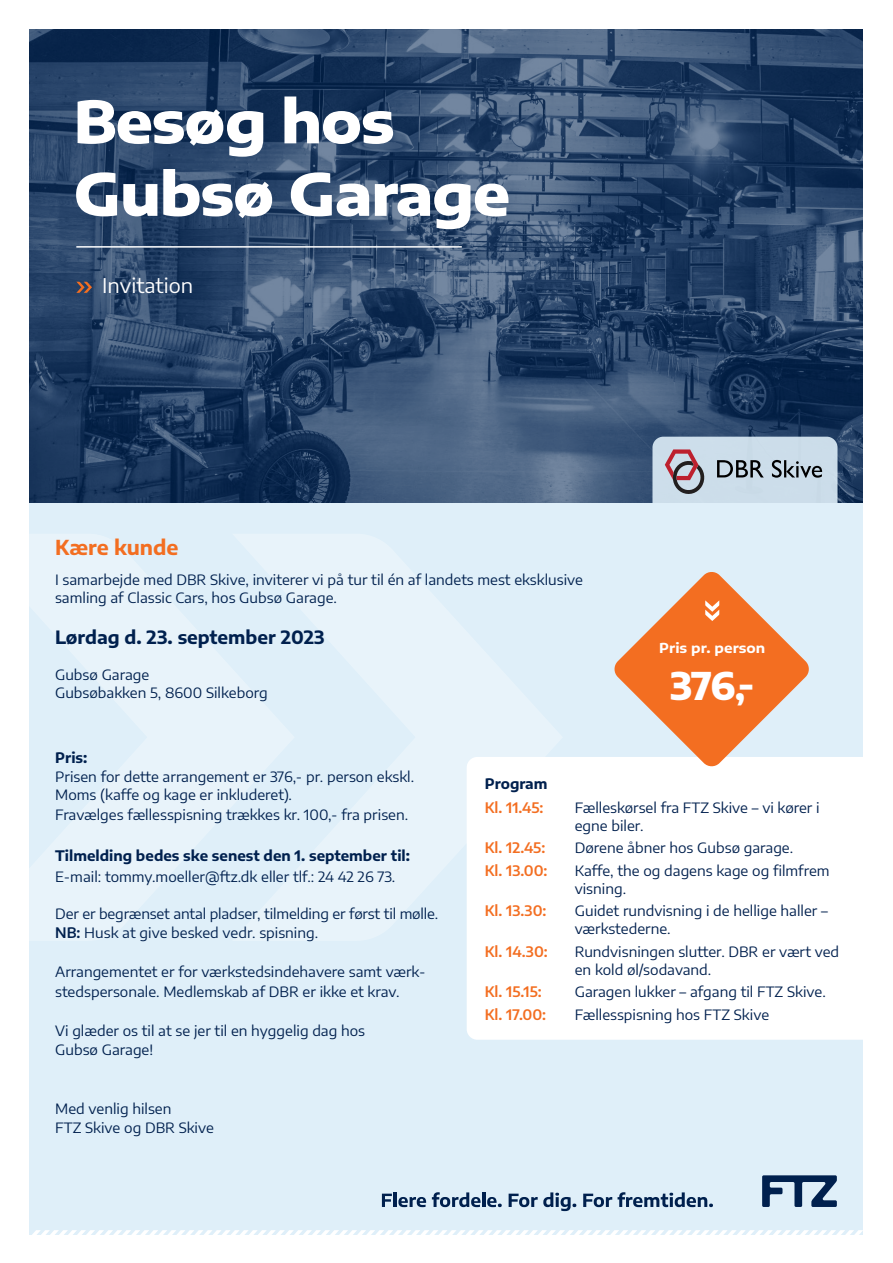
<style>
.page{position:relative;width:893px;height:1263px;background:#fff}
.page>*{position:absolute;margin:0;border:0;box-sizing:border-box;transform-origin:0 0}
.t1{font:800 58.05px/72.4px "Encode Sans Expanded";letter-spacing:-.025em;color:#fff}
.t2{font:800 37.5px "Encode Sans Semi Expanded";color:#fff}
.t3{font:20.25px "Encode Sans Semi Expanded";color:#fff}
.t4{font:700 20.25px "Encode Sans Semi Expanded";color:#f36e21}
.t5{font:700 18px "Encode Sans Semi Expanded";color:#00204e}
.t6{font:14.25px/18px "Encode Sans Semi Expanded";color:#00204e}
.t7{font:600 14.25px "Encode Sans Semi Expanded";color:#f36e21}
.t8{font:700 14.25px "Encode Sans Semi Expanded";color:#00204e}
.t9{font:700 13.5px "Encode Sans Expanded";color:#fff}
.s1{font-size:31.5px}
.s2{font-weight:600}
</style>
<div class="page">
<div style="left:29px;top:503px;width:833px;height:732px;background:#dfeff9"></div>
<svg style="left:32px;top:1230px;width:831px;height:5px"></svg>
<img style="left:29px;top:30px;width:833px;height:473px">
<svg style="left:76px;top:282px;width:16px;height:11px"></svg>
<hr style="left:76px;top:246px;width:386px;height:2px;background:#fff">
<svg style="left:382px;top:1193px;width:10px;height:14px"></svg>
<hr style="left:394px;top:1192px;width:3px;height:15px;background:#00204e">
<svg style="left:398px;top:1197px;width:28px;height:10px"></svg>
<svg style="left:432px;top:1192px;width:49px;height:15px"></svg>
<hr style="left:482px;top:1192px;width:3px;height:15px;background:#00204e">
<svg style="left:487px;top:1197px;width:15px;height:10px"></svg>
<svg style="left:509px;top:1192px;width:67px;height:19px"></svg>
<svg style="left:583px;top:1192px;width:130px;height:15px"></svg>
<svg style="left:762px;top:1175px;width:75px;height:32px"></svg>
<div style="left:652px;top:437px;width:185px;height:77px;background:linear-gradient(to bottom,#c7d9e6,#d5e5f0);border-radius:11px"></div>
<div style="left:467px;top:757px;width:395px;height:283px;background:#fff"></div>
<svg style="left:613px;top:572px;width:197px;height:195px"></svg>
<svg style="left:665px;top:449px;width:41px;height:45px;background:#ac99a4"></svg>
<svg style="left:717px;top:460px;width:47px;height:17px"></svg>
<svg style="left:772px;top:460px;width:50px;height:18px"></svg>
<p class="t1" style="left:73px;top:81px;width:438px">Besøg hos<br>Gubsø Garage</p>
<p class="t3" style="left:102px;top:271px;width:92px">Invitation</p>
<p class="t4" style="left:55px;top:530px;width:125px">Kære kunde</p>
<p class="t6" style="left:55px;top:570px;width:529px">I samarbejde med DBR Skive, inviterer vi på tur til én af landets mest eksklusive samling af Classic Cars, hos Gubsø Garage.</p>
<p class="t5" style="left:55px;top:622px;width:271px">Lørdag d. 23. september 2023</p>
<p class="t6" style="left:55px;top:665px;width:96px">Gubsø Garage</p>
<p class="t6" style="left:55px;top:683px;width:214px">Gubsøbakken 5, 8600 Silkeborg</p>
<p class="t9" style="left:659px;top:638px;width:107px">Pris pr. person</p>
<p class="t2" style="left:670px;top:657px;width:85px">376<span class="s1">,-</span></p>
<p class="t8" style="left:55px;top:746px;width:34px">Pris:</p>
<p class="t6" style="left:55px;top:767px;width:360px">Prisen for dette arrangement er 376,- pr. person ekskl.<br>Moms (kaffe og kage er inkluderet).</p>
<p class="t6" style="left:55px;top:805px;width:354px">Fravælges fællesspisning trækkes kr. 100,- fra prisen.</p>
<p class="t8" style="left:55px;top:843px;width:356px">Tilmelding bedes ske senest den 1. september til:</p>
<p class="t6" style="left:55px;top:867px;width:342px">E-mail: tommy.moeller@ftz.dk eller tlf.: 24 42 26 73.</p>
<p class="t6" style="left:55px;top:903px;width:385px;line-height:19.5px">Der er begrænset antal pladser, tilmelding er først til mølle.<br><span class="s2">NB:</span> Husk at give besked vedr. spisning.</p>
<p class="t6" style="left:55px;top:962px;width:372px;line-height:19.5px">Arrangementet er for værkstedsindehavere samt værk&shy;stedspersonale. Medlemskab af DBR er ikke et krav.</p>
<p class="t6" style="left:55px;top:1020px;width:311px;line-height:19.5px">Vi glæder os til at se jer til en hyggelig dag hos<br>Gubsø Garage!</p>
<p class="t6" style="left:55px;top:1099px;width:118px">Med venlig hilsen</p>
<p class="t6" style="left:55px;top:1118px;width:160px">FTZ Skive og DBR Skive</p>
<p class="t8" style="left:485px;top:771px;width:64px">Program</p>
<p class="t7" style="left:485px;top:796px;width:60px">Kl. 11.45:</p>
<p class="t6" style="left:575px;top:798px;width:246px">Fælleskørsel fra FTZ Skive – vi kører i egne biler.</p>
<p class="t7" style="left:485px;top:837px;width:62px">Kl. 12.45:</p>
<p class="t6" style="left:575px;top:838px;width:220px">Dørene åbner hos Gubsø garage.</p>
<p class="t7" style="left:485px;top:859px;width:64px">Kl. 13.00:</p>
<p class="t6" style="left:575px;top:861px;width:256px">Kaffe, the og dagens kage og filmfrem visning.</p>
<p class="t7" style="left:485px;top:900px;width:63px">Kl. 13.30:</p>
<p class="t6" style="left:575px;top:901px;width:255px">Guidet rundvisning i de hellige haller – værkstederne.</p>
<p class="t7" style="left:485px;top:940px;width:65px">Kl. 14.30:</p>
<p class="t6" style="left:575px;top:942px;width:266px">Rundvisningen slutter. DBR er vært ved en kold øl/sodavand.</p>
<p class="t7" style="left:485px;top:981px;width:59px">Kl. 15.15:</p>
<p class="t6" style="left:575px;top:982px;width:253px">Garagen lukker – afgang til FTZ Skive.</p>
<p class="t7" style="left:485px;top:1003px;width:63px">Kl. 17.00:</p>
<p class="t6" style="left:575px;top:1005px;width:196px">Fællesspisning hos FTZ Skive</p>
</div>
